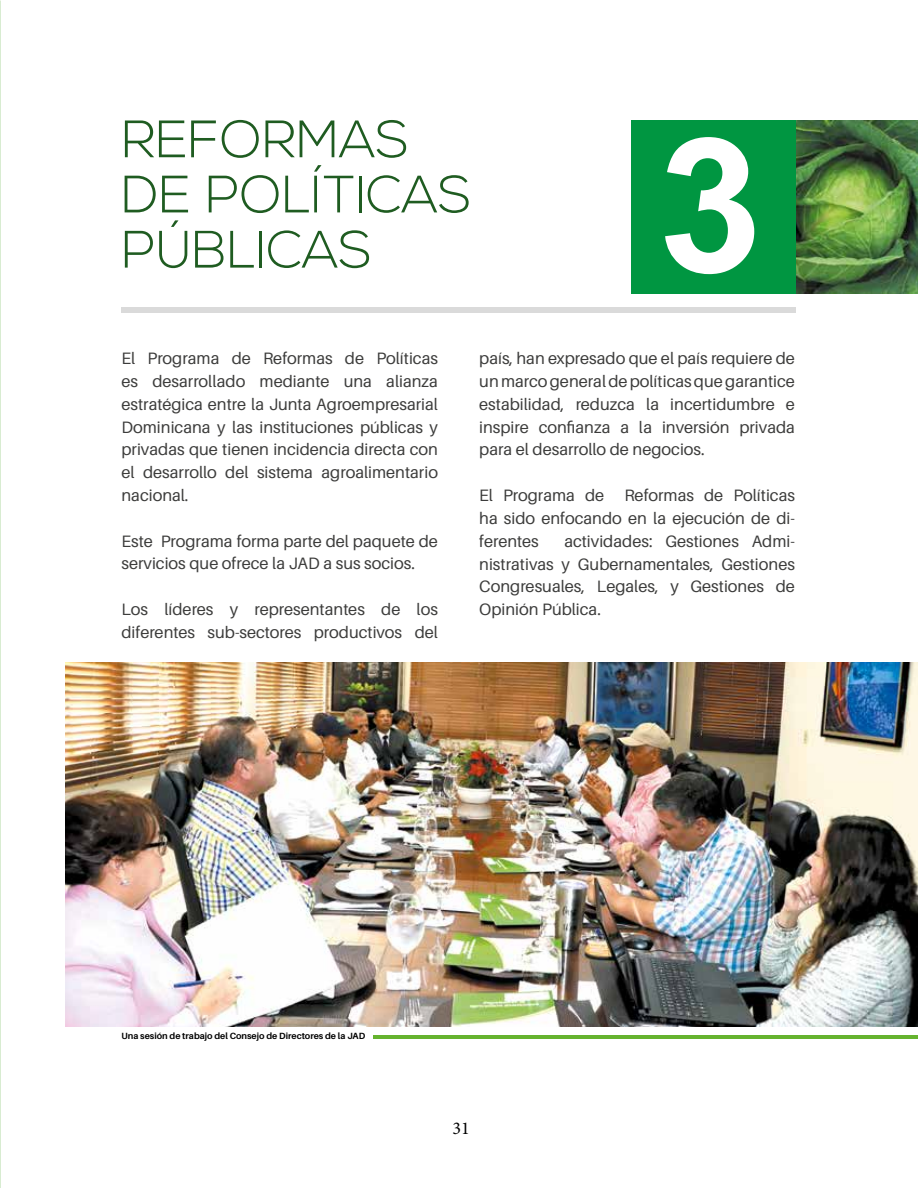
<style>
.page{position:relative;width:918px;height:1188px;background:#fff}
.page>*{position:absolute;margin:0;border:0;box-sizing:border-box;transform-origin:0 0}
.t1{font:700 187.5px "Arial";color:#fff}
.t2{font:300 52.5px/55.2px "Nexa";color:#1f5c21}
.t3{font:18px "Minion Pro";color:#000}
.t4{font:16.5px/22.8px "Aileron";color:#3c3c3b;text-align:justify}
.t5{font:700 9px "Aileron";color:#000}
</style>
<div class="page">
<div style="left:121px;top:307px;width:675px;height:6px;background:#dadada"></div>
<div style="left:631px;top:121px;width:287px;height:173px;background:#009641"></div>
<img style="left:66px;top:662px;width:852px;height:365px">
<img style="left:796px;top:120px;width:122px;height:174px">
<hr style="left:374px;top:1035px;width:544px;height:4px;background:#65b32e">
<h2 class="t2" style="left:122px;top:114px;width:351px">REFORMAS<br>DE POLÍTICAS<br>PÚBLICAS</h2>
<h1 class="t1" style="left:658px;top:74px;width:106px">3</h1>
<p class="t4" style="left:122px;top:347px;width:318px">El Programa de Reformas de Políticas es desarrollado mediante una alianza estratégica entre la Junta Agroempresarial Dominicana y las instituciones públicas y privadas que tienen incidencia directa con el desarrollo del sistema agroalimentario nacional.</p>
<p class="t4" style="left:122px;top:530px;width:318px">Este Programa forma parte del paquete de servicios que ofrece la JAD a sus socios.</p>
<p class="t4" style="left:122px;top:598px;width:318px">Los líderes y representantes de los diferentes sub-sectores productivos del</p>
<p class="t4" style="left:479px;top:347px;width:317px">país, han expresado que el país requiere de un marco general de políticas que garantice estabilidad, reduzca la incertidumbre e inspire confianza a la inversión privada para el desarrollo de negocios.</p>
<p class="t4" style="left:479px;top:484px;width:317px">El Programa de Reformas de Políticas ha sido enfocando en la ejecución de di&shy;ferentes</p>
<p class="t4" style="left:479px;top:530px;width:317px;text-indent:85px">actividades: Gestiones Admi&shy;nistrativas y Gubernamentales, Gestiones Congresuales, Legales, y Gestiones de Opinión Pública.</p>
<p class="t5" style="left:122px;top:1031px;width:245px">Una sesión de trabajo del Consejo de Directores de la JAD</p>
<p class="t3" style="left:453px;top:1117px;width:19px">31</p>
</div>
